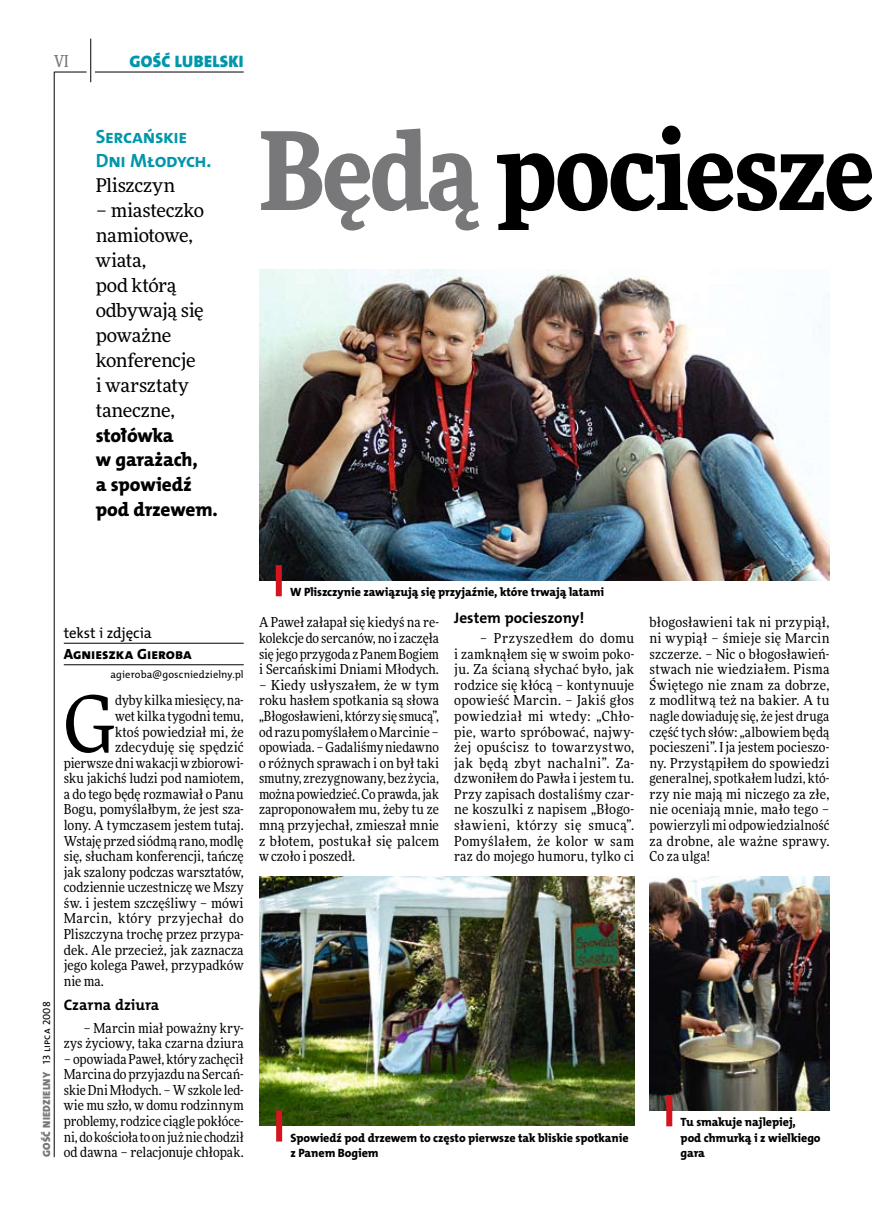
<style>
.page{position:relative;width:872px;height:1221px;background:#fff}
.page>*{position:absolute;margin:0;border:0;box-sizing:border-box;transform-origin:0 0}
.t1{font:900 108px "Freeday Narrow";letter-spacing:-.02em;color:#000}
.t2{font:78.15px "Freeday Narrow News";color:#000}
.t3{font:19.35px/24.9px "The Mix HP8 Ex Bld";letter-spacing:-.01em;color:#000}
.t4{font:19.35px/24.9px "The Mix HP7 Bld";letter-spacing:-.02em;color:#0097aa}
.t5{font:18.9px/24.9px "Freeday News";letter-spacing:-.015em;color:#000}
.t6{font:16.65px "The Mix HP9 Blk";letter-spacing:.02em;color:#0097aa}
.t7{font:500 16.5px "Freeday Narrow";color:#787779;scale:.9 1}
.t8{font:15.3px "The Mix HP7 Bld";color:#000}
.t9{font:14.85px "The Mix HP8 Ex Bld";color:#000}
.t10{font:14.85px "The Mix HP5 Plain";color:#000}
.t11{font:13.8px/15.6px "Freeday Narrow News";letter-spacing:.01em;color:#000;text-align:justify}
.t12{font:13.8px "Freeday Narrow News";letter-spacing:.03em;color:#000}
.t13{font:12px/15.6px "The Mix HP8 Ex Bld";color:#000}
.t14{font:10.5px "The Mix HP5 Plain";color:#000}
.t15{font:10.5px "The Mix HP9 Blk";letter-spacing:.025em;color:#787779}
.s1{color:#787779}
.s2{font-family:"The Mix HP5 Plain";color:#000}
</style>
<div class="page">
<hr style="left:54px;top:72px;width:1px;height:1085px;background:#000">
<hr style="left:90px;top:39px;width:1px;height:43px;background:#000">
<hr style="left:54px;top:72px;width:33px;height:1px;background:#000">
<hr style="left:95px;top:72px;width:149px;height:1px;background:#000">
<hr style="left:64px;top:643px;width:180px;height:1px;background:#000">
<hr style="left:64px;top:664px;width:180px;height:1px;background:#000">
<img style="left:259px;top:269px;width:570px;height:311px">
<div style="left:276px;top:565px;width:6px;height:31px;background:#d4151f"></div>
<img style="left:259px;top:876px;width:375px;height:249px">
<div style="left:276px;top:1110px;width:6px;height:31px;background:#d4151f"></div>
<img style="left:649px;top:876px;width:180px;height:234px">
<div style="left:666px;top:1095px;width:6px;height:31px;background:#d4151f"></div>
<p class="t7" style="left:54px;top:50px;width:17px">VI</p>
<p class="t6" style="left:129px;top:50px;width:116px">GOŚĆ LUBELSKI</p>
<h3 class="t4" style="left:96px;top:124px;width:117px">Sercańskie<br>Dni Młodych.</h3>
<h3 class="t5" style="left:96px;top:173px;width:81px">Pliszczyn</h3>
<h3 class="t5" style="left:96px;top:198px;width:110px">– miasteczko namiotowe, wiata,<br>pod którą odbywają się poważne konferencje i warsztaty taneczne,</h3>
<h3 class="t3" style="left:96px;top:422px;width:124px">stołówka<br>w garażach,<br>a spowiedź pod drzewem.</h3>
<h1 class="t1" style="left:259px;top:100px;width:617px"><span class="s1">Będą</span> pociesze</h1>
<p class="t15" style="left:40px;top:1156px;width:157px;rotate:-90deg">GOŚĆ NIEDZIELNY <span class="s2">13 lipca 2008</span></p>
<p class="t10" style="left:64px;top:623px;width:90px">tekst i zdjęcia</p>
<p class="t9" style="left:64px;top:644px;width:130px">Agnieszka Gieroba</p>
<p class="t14" style="left:110px;top:667px;width:135px">agieroba@goscniedzielny.pl</p>
<h2 class="t2" style="left:64px;top:676px;width:53px">G</h2>
<p class="t11" style="left:115px;top:692px;width:130px">dyby kilka miesięcy, na-</p>
<p class="t11" style="left:115px;top:708px;width:130px">wet kilka tygodni temu,</p>
<p class="t11" style="left:115px;top:723px;width:130px">ktoś powiedział mi, że</p>
<p class="t11" style="left:115px;top:739px;width:130px">zdecyduję się spędzić</p>
<p class="t11" style="left:64px;top:754px;width:181px">pierwsze dni wakacji wzbiorowi-</p>
<p class="t11" style="left:64px;top:770px;width:181px">sku jakichś ludzi pod namiotem,</p>
<p class="t11" style="left:64px;top:786px;width:181px">a do tego będę rozmawiał o Panu</p>
<p class="t11" style="left:64px;top:801px;width:181px">Bogu, pomyślałbym, że jest sza-</p>
<p class="t11" style="left:64px;top:817px;width:181px">lony. A tymczasem jestem tutaj.</p>
<p class="t11" style="left:64px;top:832px;width:181px">Wstaję przed siódmą rano, modlę</p>
<p class="t11" style="left:64px;top:848px;width:181px">się, słucham konferencji, tańczę</p>
<p class="t11" style="left:64px;top:863px;width:181px">jak szalony podczas warsztatów,</p>
<p class="t11" style="left:64px;top:879px;width:181px">codziennie uczestniczę we Mszy</p>
<p class="t11" style="left:64px;top:895px;width:181px">św. i jestem szczęśliwy – mówi</p>
<p class="t12" style="left:64px;top:910px;width:181px">Marcin, który przyjechał do</p>
<p class="t11" style="left:64px;top:926px;width:181px">Pliszczyna trochę przez przypa-</p>
<p class="t11" style="left:64px;top:941px;width:181px">dek. Ale przecież, jak zaznacza</p>
<p class="t11" style="left:64px;top:957px;width:181px">jego kolega Paweł, przypadków</p>
<p class="t11" style="left:64px;top:972px;width:42px">nie ma.</p>
<p class="t8" style="left:64px;top:994px;width:97px">Czarna dziura</p>
<p class="t11" style="left:64px;top:1019px;width:181px;text-align:right">– Marcin miał poważny kry&shy;zys życiowy, taka czarna dziura</p>
<p class="t11" style="left:64px;top:1050px;width:181px">– opowiada Paweł, który zachęcił Marcina do przyjazdu na Sercań&shy;skie Dni Młodych. – Wszkole led&shy;wie mu szło, w domu rodzinnym problemy, rodzice ciągle pokłóce&shy;ni, do kościoła to on już nie chodził od dawna – relacjonuje chłopak.</p>
<p class="t13" style="left:290px;top:584px;width:315px">W Pliszczynie zawiązują się przyjaźnie, które trwają latami</p>
<p class="t11" style="left:259px;top:614px;width:181px">A Paweł załapał się kiedyś na re&shy;kolekcje do sercanów, no i zaczęła się jego przygoda zPanem Bogiem i Sercańskimi Dniami Młodych.</p>
<p class="t11" style="left:259px;top:677px;width:181px">– Kiedy usłyszałem, że w tym roku hasłem spotkania są słowa „Błogosławieni, którzy się smucą”, od razu pomyślałem oMarcinie – opowiada. – Gadaliśmy niedawno o różnych sprawach i on był taki smutny, zrezygnowany, bez życia, można powiedzieć. Co prawda, jak zaproponowałem mu, żeby tu ze mną przyjechał, zmieszał mnie z błotem, postukał się palcem w czoło i poszedł.</p>
<p class="t8" style="left:454px;top:608px;width:132px">Jestem pocieszony!</p>
<p class="t11" style="left:454px;top:630px;width:181px;text-indent:26px">– Przyszedłem do domu i zamknąłem się w swoim poko&shy;ju. Za ścianą słychać było, jak rodzice się kłócą – kontynuuje opowieść Marcin. – Jakiś głos powiedział mi wtedy: „Chło&shy;pie, warto spróbować, najwy&shy;żej opuścisz to towarzystwo, jak będą zbyt nachalni”. Za&shy;dzwoniłem do Pawła i jestem tu.<br>Przy zapisach dostaliśmy czar&shy;ne koszulki z napisem „Błogo&shy;sławieni, którzy się smucą”.<br>Pomyślałem, że kolor w sam raz do mojego humoru, tylko ci</p>
<p class="t13" style="left:290px;top:1129px;width:340px">Spowiedź pod drzewem to często pierwsze tak bliskie spotkanie z Panem Bogiem</p>
<p class="t11" style="left:649px;top:614px;width:181px">błogosławieni tak ni przypiął, ni wypiął – śmieje się Marcin szczerze. – Nic o błogosławień&shy;stwach nie wiedziałem. Pisma Świętego nie znam za dobrze, z modlitwą też na bakier. A tu nagle dowiaduję się, że jest druga część tych słów: „albowiem będą pocieszeni”. I ja jestem pocieszo&shy;ny. Przystąpiłem do spowiedzi generalnej, spotkałem ludzi, któ&shy;rzy nie mają mi niczego za złe, nie oceniają mnie, mało tego – powierzyli mi odpowiedzialność za drobne, ale ważne sprawy.<br>Co za ulga!</p>
<p class="t13" style="left:680px;top:1114px;width:142px">Tu smakuje najlepiej,<br>pod chmurką i z wielkiego gara</p>
</div>
